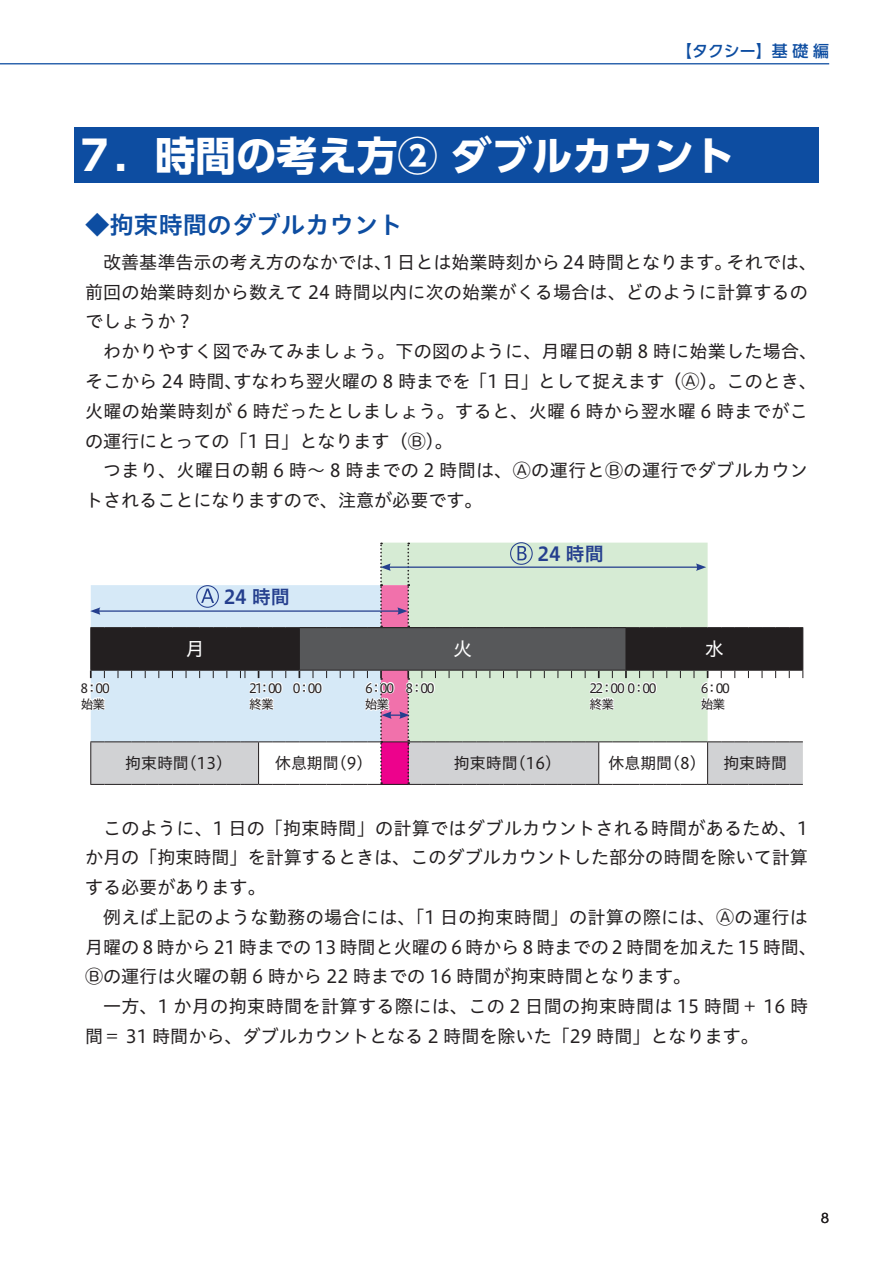
<style>
.page{position:relative;width:893px;height:1263px;background:#fff}
.page>*{position:absolute;margin:0;border:0;box-sizing:border-box;transform-origin:0 0}
.t1{font:700 40.35px "UD Shin Go Pro";color:#fff}
.t2{font:24.45px "Hiragino UD Sans Std W6";color:#0d4da1}
.t3{font:19.2px "Hiragino UD Sans Std W6";color:#253f8e}
.t4{font:19.2px "Hiragino UD Sans Std W4";color:#fff}
.t5{font:18px/29.7px "Hiragino UD Sans Std W4";color:#231f20}
.t6{font:18px/29.7px "Hiragino UD Sans Std W4";letter-spacing:.02em;color:#231f20}
.t7{font:15.9px "Hiragino UD Sans Std W4";color:#231f20}
.t8{font:500 15.9px "UD Shin Go Pro";color:#0d4da1}
.t9{font:12.75px/15.9px "Hiragino UD Sans Std W4";letter-spacing:-.095em;color:#231f20}
.t10{font:12.75px "UD Shin M Go Pro";color:#231f20}
.s1{font-family:"Gothic MB101 Pro"}
</style>
<div class="page">
<hr style="left:0;top:63px;width:829px;height:1px;background:#0d4da1">
<div style="left:74px;top:128px;width:745px;height:55px;background:#0d4da1"></div>
<div style="left:510px;top:542px;width:23px;height:23px;border:1px solid #253f8e;border-radius:50%"></div>
<svg style="left:89px;top:543px;width:715px;height:242px"></svg>
<p class="t8" style="left:676px;top:38px;width:155px">【タクシー】基礎編</p>
<h1 class="t1" style="left:74px;top:122px;width:661px">７．時間の考え方② ダブルカウント</h1>
<h2 class="t2" style="left:85px;top:206px;width:319px">◆拘束時間のダブルカウント</h2>
<p class="t5" style="left:85px;top:246px;width:733px;text-indent:18px">改善基準告示の考え方のなかでは、1 日とは始業時刻から 24 時間となります。それでは、前回の始業時刻から数えて 24 時間以内に次の始業がくる場合は、どのように計算するのでしょうか？</p>
<p class="t5" style="left:85px;top:336px;width:734px;text-indent:18px">わかりやすく図でみてみましょう。下の図のように、月曜日の朝 8 時に始業した場合、そこから 24 時間、すなわち翌火曜の 8 時までを「1 日」として捉えます（<span class="s1">Ⓐ</span>）。このとき、火曜の始業時刻が 6 時だったとしましょう。すると、火曜 6 時から翌水曜 6 時までがこの運行にとっての「1 日」となります（<span class="s1">Ⓑ</span>）。</p>
<p class="t6" style="left:85px;top:455px;width:724px;text-indent:18px">つまり、火曜日の朝 6 時～ 8 時までの 2 時間は、<span class="s1">Ⓐ</span>の運行と<span class="s1">Ⓑ</span>の運行でダブルカウントされることになりますので、注意が必要です。</p>
<p class="t3" style="left:224px;top:582px;width:68px">24 時間</p>
<p class="t3" style="left:537px;top:539px;width:68px">24 時間</p>
<p class="t4" style="left:186px;top:634px;width:21px">月</p>
<p class="t4" style="left:453px;top:634px;width:21px">火</p>
<p class="t4" style="left:705px;top:634px;width:21px">水</p>
<p class="t9" style="left:81px;top:679px;width:31px">8：00始業</p>
<p class="t9" style="left:249px;top:679px;width:35px">21：00終業</p>
<p class="t9" style="left:589px;top:679px;width:69px">22：00 0：00終業</p>
<p class="t9" style="left:701px;top:679px;width:31px">6：00始業</p>
<p class="t9" style="left:293px;top:679px;width:31px">0：00</p>
<p class="t9" style="left:365px;top:679px;width:31px;line-height:16.5px">6：00始業</p>
<p class="t9" style="left:406px;top:679px;width:31px">8：00</p>
<p class="t7" style="left:125px;top:751px;width:109px">拘束時間（13）</p>
<p class="t7" style="left:275px;top:751px;width:99px">休息期間（9）</p>
<p class="t7" style="left:454px;top:751px;width:109px">拘束時間（16）</p>
<p class="t7" style="left:608px;top:751px;width:180px">休息期間（8） 拘束時間</p>
<p class="t5" style="left:85px;top:812px;width:724px;text-align:justify;text-indent:18px">このように、1 日の「拘束時間」の計算ではダブルカウントされる時間があるため、1か月の「拘束時間」を計算するときは、このダブルカウントした部分の時間を除いて計算する必要があります。</p>
<p class="t5" style="left:85px;top:901px;width:733px;text-indent:18px">例えば上記のような勤務の場合には、「1 日の拘束時間」の計算の際には、<span class="s1">Ⓐ</span>の運行は月曜の 8 時から 21 時までの 13 時間と火曜の 6 時から 8 時までの 2 時間を加えた 15 時間、<br><span class="s1">Ⓑ</span>の運行は火曜の朝 6 時から 22 時までの 16 時間が拘束時間となります。</p>
<p class="t5" style="left:85px;top:990px;width:724px;text-indent:18px">一方、1 か月の拘束時間を計算する際には、この 2 日間の拘束時間は 15 時間＋ 16 時間＝ 31 時間から、ダブルカウントとなる 2 時間を除いた「29 時間」となります。</p>
<p class="t10" style="left:821px;top:1208px;width:10px">8</p>
</div>
